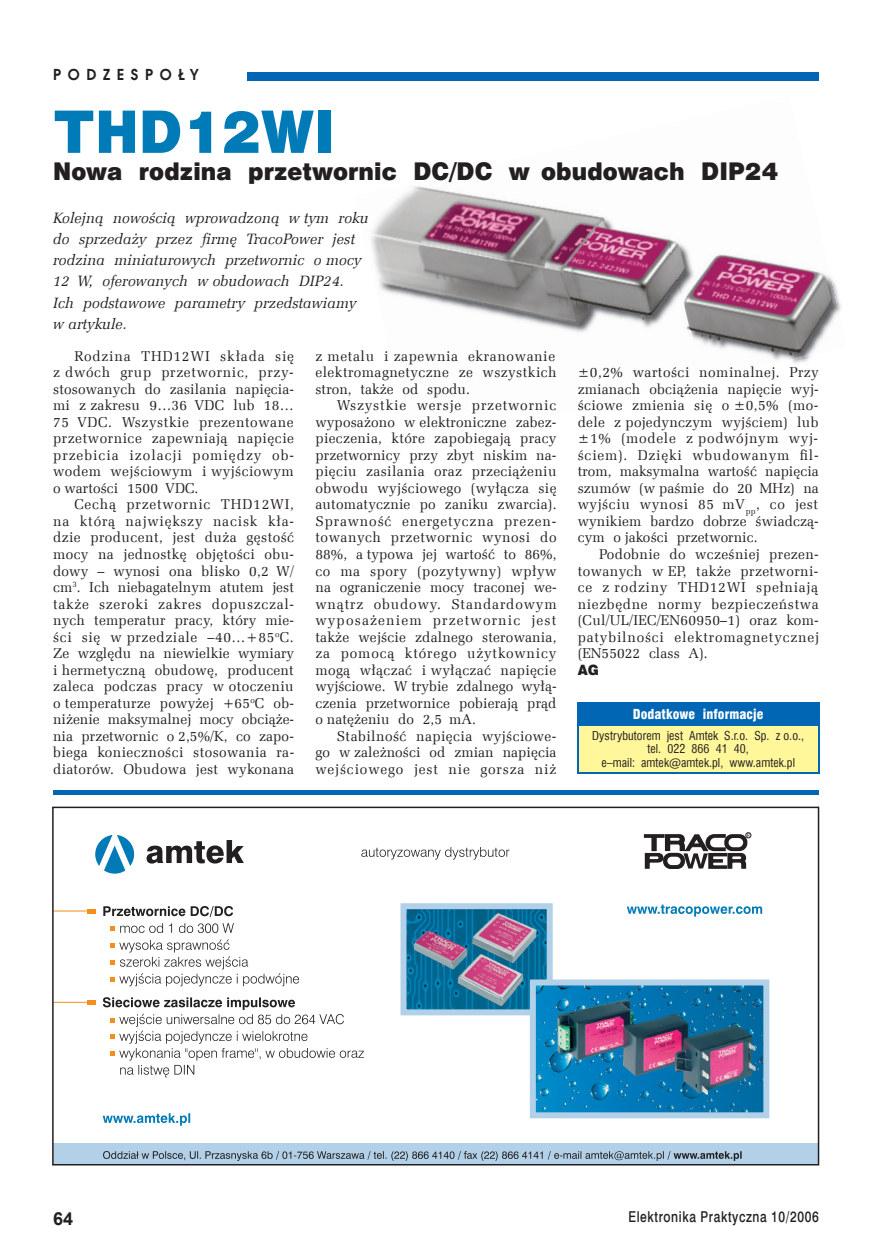
<style>
.page{position:relative;width:872px;height:1255px;background:#fff}
.page>*{position:absolute;margin:0;border:0;box-sizing:border-box;transform-origin:0 0}
.t1{font:54px "Swis 721 Blk 2 EU";letter-spacing:.005em;color:#007bb7}
.t2{font:22.5px "Swis 721 Blk 2 EU";letter-spacing:.005em;color:#231f20}
.t3{font:700 18px "Arial";color:#231f20}
.t4{font:italic 15px/21px "Zapf Ellipt EU";letter-spacing:.005em;color:#231f20}
.t5{font:15px "Swis 721 Md EU";letter-spacing:.05em;color:#231f20;scale:.8 1}
.t6{font:700 15px "Avalon";letter-spacing:.455em;color:#231f20;scale:.96 1}
.t7{font:14.25px/16.5px "Zapf Ellipt EU";letter-spacing:.02em;color:#231f20;text-align:justify}
.t8{font:14.25px "Swis 721 Blk EU";color:#231f20;scale:.96 1}
.t9{font:13.5px "Swis 721 Blk Cn EU";letter-spacing:.005em;color:#fff}
.t10{font:12px/13.5px "Swis 721 Cn EU";letter-spacing:.005em;color:#231f20;text-align:center}
</style>
<div class="page">
<div style="left:248px;top:72px;width:570px;height:9px;background:#0166b3"></div>
<img style="left:371px;top:186px;width:284px;height:143px">
<img style="left:655px;top:236px;width:186px;height:128px">
<img style="left:564px;top:329px;width:138px;height:35px">
<hr style="left:53px;top:790px;width:766px;height:4px;background:#0166b3">
<div style="left:577px;top:702px;width:241px;height:22px;background:#0166b3"></div>
<div style="left:577px;top:724px;width:241px;height:48px;background:#fff79a"></div>
<hr style="left:577px;top:701px;width:242px;height:2px;background:#0166b3">
<svg style="left:818px;top:703px;width:1px;height:21px"></svg>
<hr style="left:577px;top:724px;width:242px;height:1px;background:#0166b3">
<hr style="left:577px;top:725px;width:1px;height:47px;background:#0166b3">
<hr style="left:818px;top:725px;width:1px;height:47px;background:#0166b3">
<hr style="left:577px;top:772px;width:242px;height:1px;background:#0166b3">
<svg style="left:52px;top:806px;width:767px;height:359px"></svg>
<p class="t6" style="left:53px;top:65px;width:153px">PODZESPOŁY</p>
<h1 class="t1" style="left:53px;top:95px;width:283px">THD12WI</h1>
<h2 class="t2" style="left:53px;top:156px;width:726px">Nowa rodzina przetwornic DC/DC w obudowach DIP24</h2>
<p class="t4" style="left:53px;top:208px;width:317px">Kolejną nowością wprowadzoną w tym roku do sprzedaży przez firmę TracoPower jest rodzina miniaturowych przetwornic o mocy 12 W, oferowanych w obudowach DIP24.<br>Ich podstawowe parametry przedstawiamy w artykule.</p>
<p class="t7" style="left:315px;top:348px;width:243px">z metalu i zapewnia ekranowanie elektromagnetyczne ze wszystkich stron, także od spodu.</p>
<p class="t7" style="left:315px;top:397px;width:243px;text-indent:21px">Wszystkie wersje przetwornic wyposażono w elektroniczne zabez&shy;pieczenia, które zapobiegają pracy przetwornicy przy zbyt niskim na&shy;pięciu zasilania oraz przeciążeniu obwodu wyjściowego (wyłącza się automatycznie po zaniku zwarcia).<br>Sprawność energetyczna prezen&shy;towanych przetwornic wynosi do 88%, a typowa jej wartość to 86%, co ma spory (pozytywny) wpływ na ograniczenie mocy traconej we&shy;wnątrz obudowy. Standardowym wyposażeniem przetwornic jest także wejście zdalnego sterowania, za pomocą którego użytkownicy mogą włączać i wyłączać napięcie wyjściowe. W trybie zdalnego wyłą&shy;czenia przetwornice pobierają prąd o natężeniu do 2,5 mA.</p>
<p class="t7" style="left:315px;top:727px;width:242px;text-indent:21px">Stabilność napięcia wyjściowe&shy;go w zależności od zmian napięcia wejściowego jest nie gorsza niż</p>
<p class="t7" style="left:53px;top:348px;width:242px;text-indent:21px">Rodzina THD12WI składa się z dwóch grup przetwornic, przy&shy;stosowanych do zasilania napięcia&shy;mi z zakresu 9…36 VDC lub 18… 75 VDC. Wszystkie prezentowane przetwornice zapewniają napięcie przebicia izolacji pomiędzy ob&shy;wodem wejściowym i wyjściowym o wartości 1500 VDC.</p>
<p class="t7" style="left:53px;top:496px;width:243px;text-indent:21px">Cechą przetwornic THD12WI, na którą największy nacisk kła&shy;dzie producent, jest duża gęstość mocy na jednostkę objętości obu&shy;dowy – wynosi ona blisko 0,2 W/ cm<sup>3</sup>. Ich niebagatelnym atutem jest także szeroki zakres dopuszczal&shy;nych temperatur pracy, który mie&shy;ści się w przedziale –40…+85<sup>o</sup>C.<br>Ze względu na niewielkie wymiary i hermetyczną obudowę, producent zaleca podczas pracy w otoczeniu o temperaturze powyżej +65<sup>o</sup>C ob&shy;niżenie maksymalnej mocy obciąże&shy;nia przetwornic o 2,5%/K, co zapo&shy;biega konieczności stosowania ra&shy;diatorów. Obudowa jest wykonana</p>
<p class="t7" style="left:578px;top:364px;width:243px">±0,2% wartości nominalnej. Przy zmianach obciążenia napięcie wyj&shy;ściowe zmienia się o ±0,5% (mo&shy;dele z pojedynczym wyjściem) lub ±1% (modele z podwójnym wyj&shy;ściem). Dzięki wbudowanym fil&shy;trom, maksymalna wartość napięcia szumów (w paśmie do 20 MHz) na wyjściu wynosi 85 mV<sub>pp</sub>, co jest wynikiem bardzo dobrze świadczą&shy;cym o jakości przetwornic.</p>
<p class="t7" style="left:578px;top:546px;width:243px;text-indent:21px">Podobnie do wcześniej prezen&shy;towanych w EP, także przetworni&shy;ce z rodziny THD12WI spełniają niezbędne normy bezpieczeństwa (Cul/UL/IEC/EN60950–1) oraz kom&shy;patybilności elektromagnetycznej (EN55022 class A).</p>
<p class="t8" style="left:578px;top:660px;width:24px">AG</p>
<p class="t9" style="left:633px;top:705px;width:132px">Dodatkowe informacje</p>
<p class="t10" style="left:592px;top:728px;width:214px">Dystrybutorem jest Amtek S.r.o. Sp. z o.o., tel. 022 866 41 40,<br>e–mail: amtek@amtek.pl, www.amtek.pl</p>
<p class="t3" style="left:53px;top:1206px;width:22px">64</p>
<p class="t5" style="left:628px;top:1207px;width:239px">Elektronika Praktyczna 10/2006</p>
</div>
